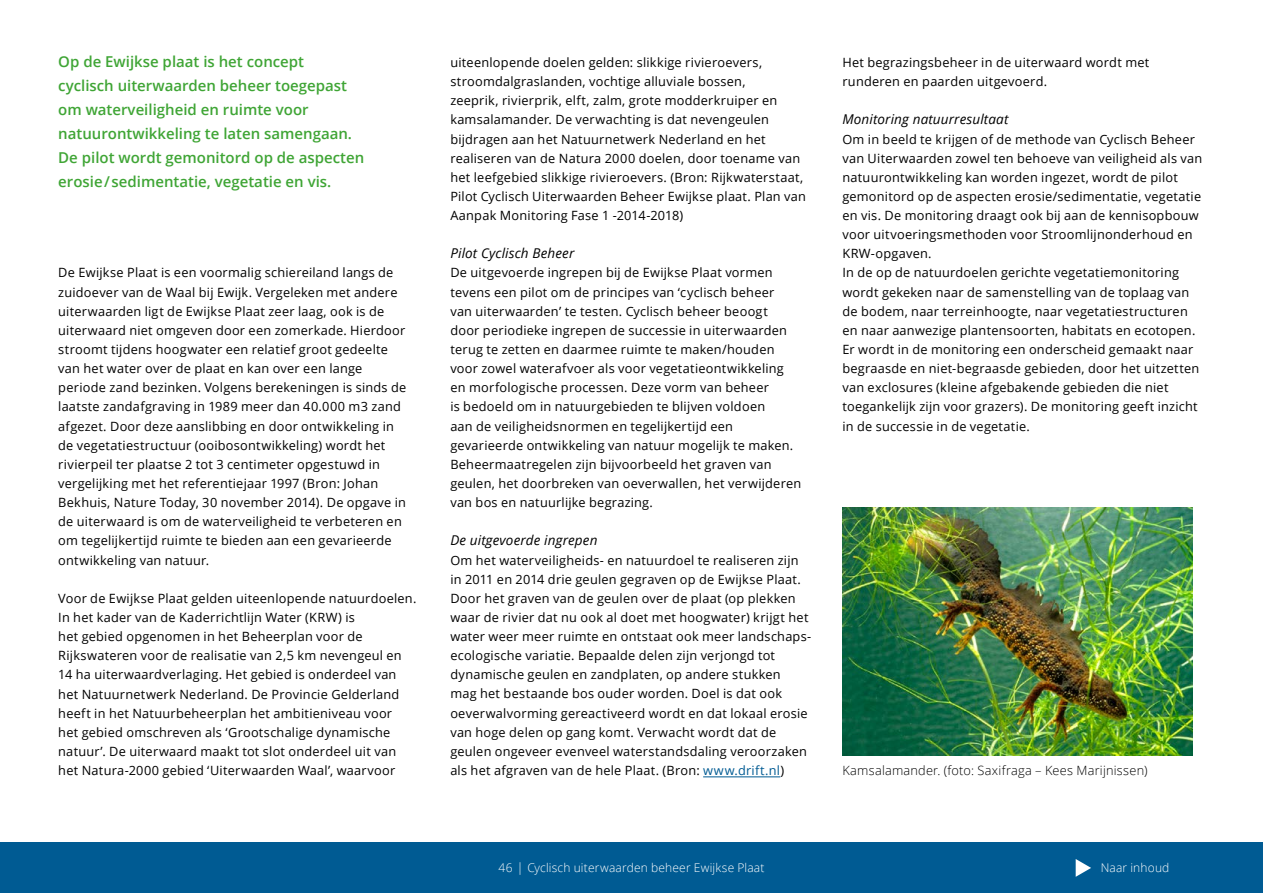
<style>
.page{position:relative;width:1263px;height:893px;background:#fff}
.page>*{position:absolute;margin:0;border:0;box-sizing:border-box;transform-origin:0 0}
.t1{font:600 15px/24px "Open Sans";color:#3fa535}
.t2{font:italic 13.5px "Open Sans";letter-spacing:.01em;color:#000}
.t3{font:12.75px/19.2px "Open Sans";letter-spacing:.02em;color:#000}
.t4{font:300 12.75px "Open Sans";letter-spacing:.015em;color:#000}
.t5{font:300 12px "Open Sans";letter-spacing:.015em;color:#fff}
.s1{color:#005b93}
.s2{font-family:"Universal Greekwith Math Pi";font-weight:400}
</style>
<div class="page">
<div style="left:0;top:842px;width:1263px;height:51px;background:#005b93"></div>
<hr style="left:703px;top:777px;width:77px;height:1px;background:#005b93">
<img style="left:842px;top:507px;width:350px;height:249px">
<svg style="left:1076px;top:859px;width:15px;height:18px"></svg>
<p class="t1" style="left:58px;top:49px;width:307px">Op de Ewijkse plaat is het concept<br>cyclisch uiterwaarden beheer toegepast om waterveiligheid en ruimte voor natuurontwikkeling te laten samengaan.<br>De pilot wordt gemonitord op de aspecten erosie / sedimentatie, vegetatie en vis.</p>
<p class="t3" style="left:58px;top:263px;width:350px">De Ewijkse Plaat is een voormalig schiereiland langs de zuidoever van de Waal bij Ewijk. Vergeleken met andere uiterwaarden ligt de Ewijkse Plaat zeer laag, ook is de uiterwaard niet omgeven door een zomerkade. Hierdoor stroomt tijdens hoogwater een relatief groot gedeelte van het water over de plaat en kan over een lange periode zand bezinken. Volgens berekeningen is sinds de laatste zandafgraving in 1989 meer dan 40.000 m3 zand afgezet. Door deze aanslibbing en door ontwikkeling in de vegetatiestructuur (ooibosontwikkeling) wordt het rivierpeil ter plaatse 2 tot 3 centimeter opgestuwd in vergelijking met het referentiejaar 1997 (Bron: Johan Bekhuis, Nature Today, 30 november 2014). De opgave in de uiterwaard is om de waterveiligheid te verbeteren en om tegelijkertijd ruimte te bieden aan een gevarieerde ontwikkeling van natuur.</p>
<p class="t3" style="left:58px;top:588px;width:360px">Voor de Ewijkse Plaat gelden uiteenlopende natuurdoelen.<br>In het kader van de Kaderrichtlijn Water (KRW) is<br>het gebied opgenomen in het Beheerplan voor de Rijkswateren voor de realisatie van 2,5 km nevengeul en 14 ha uiterwaardverlaging. Het gebied is onderdeel van het Natuurnetwerk Nederland. De Provincie Gelderland heeft in het Natuurbeheerplan het ambitieniveau voor<br>het gebied omschreven als ‘Grootschalige dynamische natuur’. De uiterwaard maakt tot slot onderdeel uit van het Natura-2000 gebied ‘Uiterwaarden Waal’, waarvoor</p>
<p class="t3" style="left:450px;top:52px;width:357px">uiteenlopende doelen gelden: slikkige rivieroevers, stroomdalgraslanden, vochtige alluviale bossen,<br>zeeprik, rivierprik, elft, zalm, grote modderkruiper en kamsalamander. De verwachting is dat nevengeulen bijdragen aan het Natuurnetwerk Nederland en het realiseren van de Natura 2000 doelen, door toename van het leefgebied slikkige rivieroevers. (Bron: Rijkwaterstaat, Pilot Cyclisch Uiterwaarden Beheer Ewijkse plaat. Plan van Aanpak Monitoring Fase 1 -2014-2018)</p>
<p class="t2" style="left:450px;top:243px;width:126px">Pilot Cyclisch Beheer</p>
<p class="t3" style="left:450px;top:263px;width:352px">De uitgevoerde ingrepen bij de Ewijkse Plaat vormen tevens een pilot om de principes van ‘cyclisch beheer<br>van uiterwaarden’ te testen. Cyclisch beheer beoogt<br>door periodieke ingrepen de successie in uiterwaarden terug te zetten en daarmee ruimte te maken/houden voor zowel waterafvoer als voor vegetatieontwikkeling en morfologische processen. Deze vorm van beheer<br>is bedoeld om in natuurgebieden te blijven voldoen<br>aan de veiligheidsnormen en tegelijkertijd een gevarieerde ontwikkeling van natuur mogelijk te maken.<br>Beheermaatregelen zijn bijvoorbeeld het graven van geulen, het doorbreken van oeverwallen, het verwijderen van bos en natuurlijke begrazing.</p>
<p class="t2" style="left:450px;top:530px;width:149px">De uitgevoerde ingrepen</p>
<p class="t3" style="left:450px;top:550px;width:361px">Om het waterveiligheids- en natuurdoel te realiseren zijn in 2011 en 2014 drie geulen gegraven op de Ewijkse Plaat.<br>Door het graven van de geulen over de plaat (op plekken waar de rivier dat nu ook al doet met hoogwater) krijgt het water weer meer ruimte en ontstaat ook meer landschaps&shy;ecologische variatie. Bepaalde delen zijn verjongd tot dynamische geulen en zandplaten, op andere stukken mag het bestaande bos ouder worden. Doel is dat ook oeverwalvorming gereactiveerd wordt en dat lokaal erosie van hoge delen op gang komt. Verwacht wordt dat de geulen ongeveer evenveel waterstandsdaling veroorzaken als het afgraven van de hele Plaat. (Bron: <span class="s1">www.drift.nl</span>)</p>
<p class="t3" style="left:842px;top:52px;width:308px">Het begrazingsbeheer in de uiterwaard wordt met runderen en paarden uitgevoerd.</p>
<p class="t2" style="left:842px;top:109px;width:167px">Monitoring natuurresultaat</p>
<p class="t3" style="left:842px;top:129px;width:361px">Om in beeld te krijgen of de methode van Cyclisch Beheer van Uiterwaarden zowel ten behoeve van veiligheid als van natuurontwikkeling kan worden ingezet, wordt de pilot gemonitord op de aspecten erosie/sedimentatie, vegetatie en vis. De monitoring draagt ook bij aan de kennisopbouw voor uitvoeringsmethoden voor Stroomlijnonderhoud en KRW-opgaven.<br>In de op de natuurdoelen gerichte vegetatiemonitoring wordt gekeken naar de samenstelling van de toplaag van de bodem, naar terreinhoogte, naar vegetatiestructuren en naar aanwezige plantensoorten, habitats en ecotopen.<br>Er wordt in de monitoring een onderscheid gemaakt naar begraasde en niet-begraasde gebieden, door het uitzetten van exclosures (kleine afgebakende gebieden die niet toegankelijk zijn voor grazers). De monitoring geeft inzicht in de successie in de vegetatie.</p>
<p class="t4" style="left:842px;top:762px;width:307px">Kamsalamander. (foto: Saxifraga – Kees Marijnissen)</p>
<p class="t5" style="left:498px;top:859px;width:267px">46 <span class="s2">_</span> Cyclisch uiterwaarden beheer Ewijkse Plaat</p>
<p class="t5" style="left:1101px;top:859px;width:70px">Naar inhoud</p>
</div>
